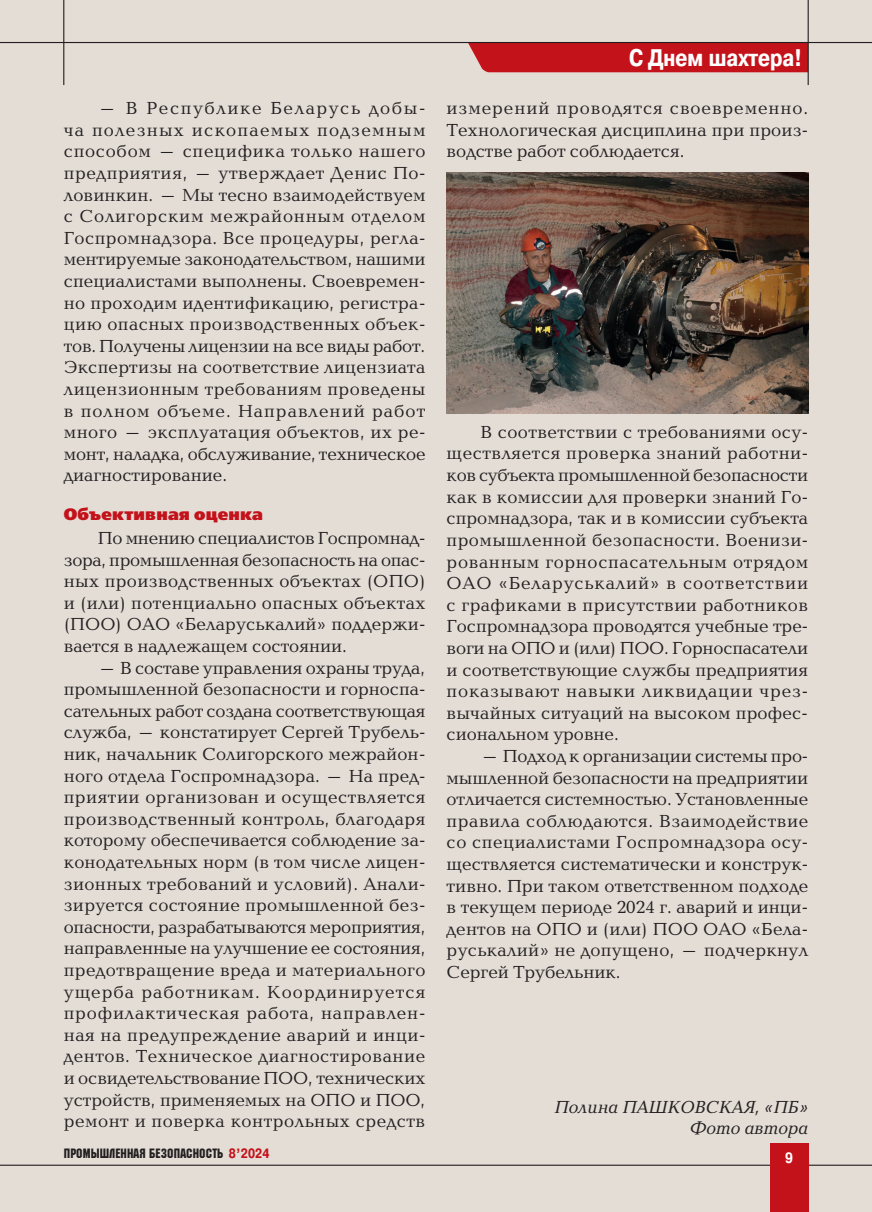
<style>
.page{position:relative;width:872px;height:1212px;background:#e3ddd6}
.page>*{position:absolute;margin:0;border:0;box-sizing:border-box;transform-origin:0 0}
.Rubr{font:700 24px "Pragmatica Cond C";color:#fff}
.Baltika_10{font:18px/21.6px "Baltica C";color:#231f20;text-align:justify}
.Baltika_10-2{font:italic 18px "Baltica C";color:#231f20}
.Подзаголовок_FB_red{font:16.5px "Free Set Extra Bold C";letter-spacing:.01em;color:#c4121a}
.t1{font:700 15px "Pragmatica Cond C";color:#fff}
.t2{font:13.5px "Machine C";letter-spacing:.01em;color:#231f20}
.s1{font-family:"Pragmatica Cond C";font-weight:700;color:#c4121a}
</style>
<div class="page">
<hr style="left:0;top:1164px;width:872px;height:2px;background:#231f20">
<div style="left:468px;top:43px;width:339px;height:29px;background:#c4121a"></div>
<hr style="left:0;top:42px;width:872px;height:1px;background:#231f20">
<hr style="left:807px;top:0;width:1px;height:85px;background:#231f20">
<hr style="left:63px;top:0;width:1px;height:85px;background:#231f20">
<div style="left:770px;top:1144px;width:38px;height:68px;background:#c4121a"></div>
<img style="left:446px;top:172px;width:362px;height:241px">
<p class="Baltika_10" style="left:64px;top:98px;width:363px;text-indent:34px">– В Республике Беларусь добы&shy;ча полезных ископаемых подземным способом – специфика только нашего предприятия, – утверждает Денис По&shy;ловинкин. – Мы тесно взаимодействуем с Солигорским межрайонным отделом Госпромнадзора. Все процедуры, регла&shy;ментируемые законодательством, нашими специалистами выполнены. Своевремен&shy;но проходим идентификацию, регистра&shy;цию опасных производственных объек&shy;тов. Получены лицензии на все виды работ.<br>Экспертизы на соответствие лицензиата лицензионным требованиям проведены в полном объеме. Направлений работ много – эксплуатация объектов, их ре&shy;монт, наладка, обслуживание, техническое диагностирование.</p>
<p class="Подзаголовок_FB_red" style="left:64px;top:505px;width:201px">Объективная оценка</p>
<p class="Baltika_10" style="left:64px;top:528px;width:363px;text-indent:34px">По мнению специалистов Госпромнад&shy;зора, промышленная безопасность на опас&shy;ных производственных объектах (ОПО) и (или) потенциально опасных объектах (ПОО) ОАО «Беларуськалий» поддержи&shy;вается в надлежащем состоянии.</p>
<p class="Baltika_10" style="left:64px;top:657px;width:363px;text-indent:34px">– В составе управления охраны труда, промышленной безопасности и горноспа&shy;сательных работ создана соответствующая служба, – констатирует Сергей Трубель&shy;ник, начальник Солигорского межрайон&shy;ного отдела Госпромнадзора. – На пред&shy;приятии организован и осуществляется производственный контроль, благодаря которому обеспечивается соблюдение за&shy;конодательных норм (в том числе лицен&shy;зионных требований и условий). Анали&shy;зируется состояние промышленной без&shy;опасности, разрабатываются мероприятия, направленные на улучшение ее состояния, предотвращение вреда и материального ущерба работникам. Координируется профилактическая работа, направлен&shy;ная на предупреждение аварий и инци&shy;дентов. Техническое диагностирование и освидетельствование ПОО, технических устройств, применяемых на ОПО и ПОО, ремонт и поверка контрольных средств</p>
<p class="Rubr" style="left:629px;top:44px;width:175px">С Днем шахтера!</p>
<p class="Baltika_10" style="left:446px;top:98px;width:363px">измерений проводятся своевременно.<br>Технологическая дисциплина при произ&shy;водстве работ соблюдается.</p>
<p class="Baltika_10" style="left:446px;top:422px;width:363px;text-indent:34px">В соответствии с требованиями осу&shy;ществляется проверка знаний работни&shy;ков субъекта промышленной безопасности как в комиссии для проверки знаний Го&shy;спромнадзора, так и в комиссии субъекта промышленной безопасности. Военизи&shy;рованным горноспасательным отрядом ОАО «Беларуськалий» в соответствии с графиками в присутствии работников Госпромнадзора проводятся учебные тре&shy;воги на ОПО и (или) ПОО. Горноспасатели и соответствующие службы предприятия показывают навыки ликвидации чрез&shy;вычайных ситуаций на высоком профес&shy;сиональном уровне.</p>
<p class="Baltika_10" style="left:446px;top:746px;width:363px;text-indent:34px">– Подход к организации системы про&shy;мышленной безопасности на предприятии отличается системностью. Установленные правила соблюдаются. Взаимодействие со специалистами Госпромнадзора осу&shy;ществляется систематически и конструк&shy;тивно. При таком ответственном подходе в текущем периоде 2024 г. аварий и инци&shy;дентов на ОПО и (или) ПОО ОАО «Бела&shy;руськалий» не допущено, – подчеркнул Сергей Трубельник.</p>
<p class="Baltika_10-2" style="left:554px;top:1097px;width:255px">Полина ПАШКОВСКАЯ, «ПБ»</p>
<p class="Baltika_10-2" style="left:689px;top:1119px;width:120px">Фото автора</p>
<p class="t2" style="left:64px;top:1145px;width:207px">Промышленная безопасность <span class="s1">8’2024</span></p>
<p class="t1" style="left:785px;top:1149px;width:9px">9</p>
</div>
